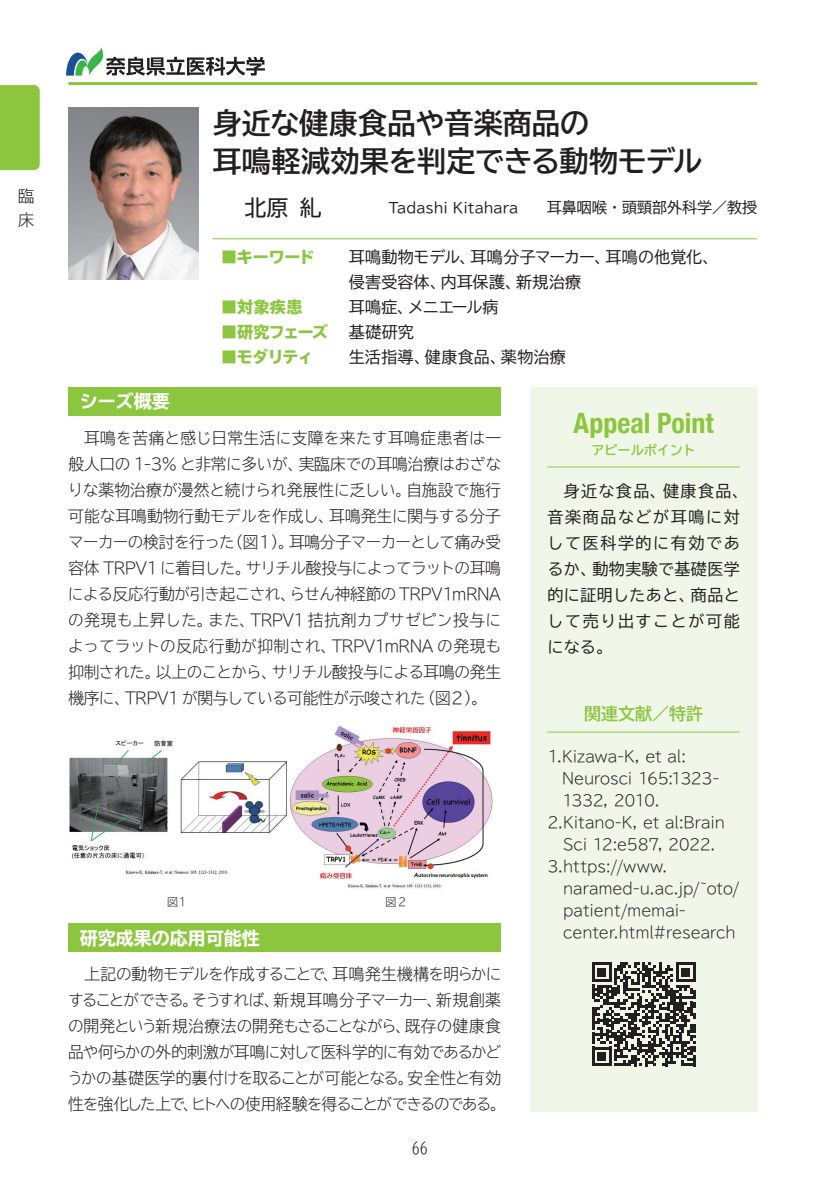
<style>
.page{position:relative;width:840px;height:1191px;background:#fff}
.page>*{position:absolute;margin:0;border:0;box-sizing:border-box;transform-origin:0 0}
.t1{font:700 29px/38px "TBUD Go Std";color:#231f20}
.t2{font:700 condensed 28px "Helvetica Neue";color:#8bc63e}
.t3{font:22px "UD Shin Go Pr 6";color:#231f20}
.t4{font:700 expanded 18px "TBUD Go Std";color:#fff}
.t5{font:700 17px "TBUD Go Std";color:#8bc63e}
.t6{font:300 16px/26px "TBUD Go Std Super";letter-spacing:-.035em;color:#231f20}
.t7{font:16px/26px "TBUD Go Std";letter-spacing:.1em;color:#231f20}
.t8{font:16px/25px "TBUD Go Std";letter-spacing:.025em;color:#231f20}
.t9{font:800 16px "TBUD Go Std";letter-spacing:-.03em;color:#8bc63e}
.t10{font:300 15px "TBUD Go Std Super";letter-spacing:-.005em;color:#231f20}
.t11{font:300 15px "TBUD Go Std Super";letter-spacing:-.025em;color:#231f20}
.t12{font:15px "TBUD Go Std";color:#231f20}
.t13{font:300 15px "TBUD Go Std Super";letter-spacing:.015em;color:#231f20}
.t14{font:300 15px "TBUD Go Std Super";letter-spacing:-.06em;color:#231f20}
.t15{font:14px "TBUD Go Std";letter-spacing:.005em;color:#231f20}
.t16{font:700 13px "TBUD Go Std";color:#8bc63e}
.t17{font:300 11px "TBUD Go Std Super";color:#231f20}
</style>
<div class="page">
<div style="left:0;top:85px;width:40px;height:85px;background:#8bc63e"></div>
<svg style="left:66px;top:47px;width:199px;height:29px"></svg>
<hr style="left:68px;top:82px;width:688px;height:3px;background:#8bc63e">
<div style="left:68px;top:387px;width:432px;height:28px;background:#8bc63e"></div>
<hr style="left:212px;top:238px;width:544px;height:1px;background:#8bc63e">
<img style="left:68px;top:108px;width:131px;height:172px">
<div style="left:68px;top:923px;width:432px;height:29px;background:#8bc63e"></div>
<img style="left:69px;top:740px;width:217px;height:135px">
<img style="left:291px;top:724px;width:202px;height:165px">
<div style="left:530px;top:387px;width:226px;height:725px;background:#f1f7e8"></div>
<hr style="left:547px;top:466px;width:192px;height:1px;background:#8bc63e">
<hr style="left:547px;top:732px;width:192px;height:1px;background:#8bc63e">
<svg style="left:592px;top:962px;width:103px;height:104px"></svg>
<p class="t6" style="left:18px;top:183px;width:17px;line-height:24px">臨床</p>
<h1 class="t1" style="left:212px;top:104px;width:491px">身近な健康食品や音楽商品の<br>耳鳴軽減効果を判定できる動物モデル</h1>
<h3 class="t3" style="left:244px;top:190px;width:78px">北原 糺</h3>
<p class="t15" style="left:388px;top:196px;width:131px">Tadashi Kitahara</p>
<p class="t12" style="left:546px;top:195px;width:211px">耳鼻咽喉・頭頸部外科学／教授</p>
<p class="t4" style="left:80px;top:391px;width:91px">シーズ概要</p>
<p class="t9" style="left:221px;top:248px;width:95px">■キーワード</p>
<p class="t9" style="left:221px;top:298px;width:83px">■対象疾患</p>
<p class="t9" style="left:221px;top:323px;width:108px">■研究フェーズ</p>
<p class="t9" style="left:221px;top:348px;width:94px">■モダリティ</p>
<p class="t8" style="left:348px;top:244px;width:371px">耳鳴動物モデル、耳鳴分子マーカー、耳鳴の他覚化、侵害受容体、内耳保護、新規治療<br>耳鳴症、メニエール病<br>基礎研究<br>生活指導、健康食品、薬物治療</p>
<p class="t6" style="left:68px;top:424px;width:435px;text-align:justify;text-indent:16px">耳鳴を苦痛と感じ日常生活に支障を来たす耳鳴症患者は一般人口の 1-3% と非常に多いが、実臨床での耳鳴治療はおざなりな薬物治療が漫然と続けられ発展性に乏しい。自施設で施行可能な耳鳴動物行動モデルを作成し、耳鳴発生に関与する分子マーカーの検討を行った（図１）。耳鳴分子マーカーとして痛み受容体 TRPV1 に着目した。サリチル酸投与によってラットの耳鳴による反応行動が引き起こされ、らせん神経節の TRPV1mRNAの発現も上昇した。また、TRPV1 拮抗剤カプサゼピン投与によってラットの反応行動が抑制され、TRPV1mRNA の発現も抑制された。以上のことから、サリチル酸投与による耳鳴の発生機序に、TRPV1 が関与している可能性が示唆された（図２）。</p>
<p class="t17" style="left:167px;top:893px;width:23px">図１</p>
<p class="t17" style="left:385px;top:893px;width:22px">図2</p>
<p class="t4" style="left:80px;top:928px;width:181px">研究成果の応用可能性</p>
<p class="t6" style="left:68px;top:960px;width:439px;text-indent:17px">上記の動物モデルを作成することで、耳鳴発生機構を明らかにすることができる。そうすれば、新規耳鳴分子マーカー、新規創薬の開発という新規治療法の開発もさることながら、既存の健康食品や何らかの外的刺激が耳鳴に対して医科学的に有効であるかどうかの基礎医学的裏付けを取ることが可能となる。安全性と有効性を強化した上で、ヒトへの使用経験を得ることができるのである。</p>
<p class="t6" style="left:412px;top:1134px;width:17px">66</p>
<h2 class="t2" style="left:573px;top:400px;width:142px">Appeal Point</h2>
<p class="t16" style="left:591px;top:440px;width:105px">アピールポイント</p>
<p class="t7" style="left:547px;top:477px;width:201px;text-indent:16px">身近な食品、健康食品、音楽商品などが耳鳴に対して医科学的に有効であるか、動物実験で基礎医学的に証明したあと、商品として売り出すことが可能になる。</p>
<p class="t5" style="left:583px;top:700px;width:120px">関連文献／特許</p>
<p class="t10" style="left:547px;top:743px;width:140px">1.Kizawa-K, et al:</p>
<p class="t10" style="left:561px;top:765px;width:159px">Neurosci 165:1323-</p>
<p class="t14" style="left:561px;top:787px;width:99px">1332, 2010.</p>
<p class="t10" style="left:547px;top:809px;width:179px">2.Kitano-K, et al:Brain</p>
<p class="t11" style="left:562px;top:831px;width:154px">Sci 12:e587, 2022.</p>
<p class="t13" style="left:547px;top:853px;width:121px">3.https://www.</p>
<p class="t10" style="left:563px;top:875px;width:178px">naramed-u.ac.jp/~oto/</p>
<p class="t10" style="left:563px;top:897px;width:124px">patient/memai-</p>
<p class="t10" style="left:563px;top:919px;width:174px">center.html#research</p>
</div>
